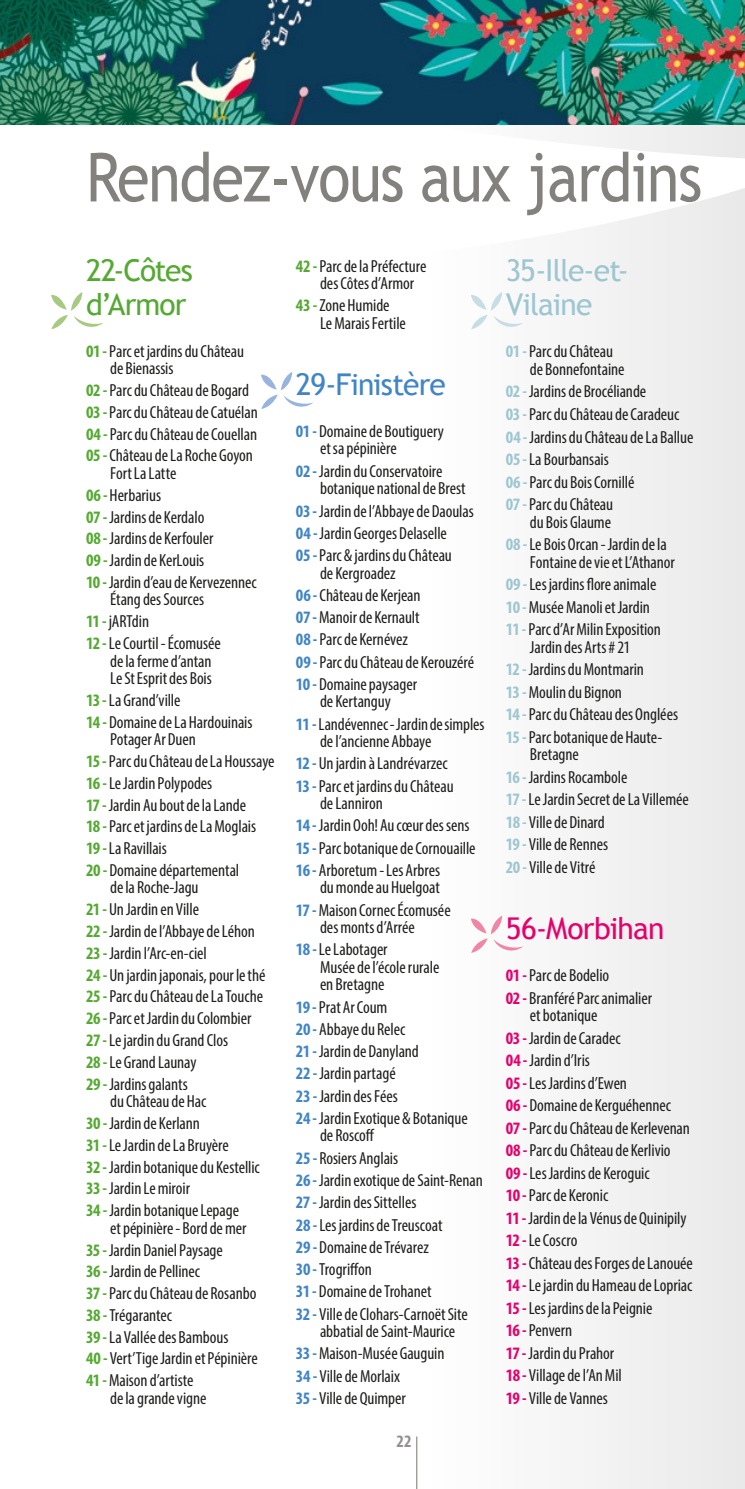
<style>
.page{position:relative;width:745px;height:1489px;background:#fff}
.page>*{position:absolute;margin:0;border:0;box-sizing:border-box;transform-origin:0 0}
.t1{font:67.5px "Trebuchet MS";letter-spacing:-.02em;color:#83817d;scale:.88 1}
.t2{font:30px/33.8px "Trebuchet MS";letter-spacing:-.03em;color:#9ec6d1}
.t3{font:30px/33.8px "Trebuchet MS";letter-spacing:-.03em;color:#55a932}
.t4{font:30px "Trebuchet MS";letter-spacing:-.03em;color:#4185c6}
.t5{font:30px "Trebuchet MS";letter-spacing:-.025em;color:#e60069}
.t6{font:condensed 17.5px/21.8px "Myriad Pro";letter-spacing:-.005em;color:#1d1d1b}
.t7{font:700 condensed 17.5px "Myriad Pro";color:#95908f}
.s1{font-weight:700;color:#55a932}
.s2{font-weight:700;color:#4185c6}
.s3{font-weight:700;color:#9ec6d1}
.s4{font-weight:700;color:#e60069}
</style>
<div class="page">
<div style="left:0;top:0;width:744px;height:1488px;background:linear-gradient(to right,#fff,#f1f0f1)"></div>
<svg style="left:0;top:124px;width:744px;height:194px"></svg>
<hr style="left:416px;top:1436px;width:1px;height:52px;background:#95908f">
<svg style="left:51px;top:292px;width:53px;height:40px"></svg>
<svg style="left:261px;top:372px;width:52px;height:40px"></svg>
<svg style="left:470px;top:292px;width:53px;height:40px"></svg>
<svg style="left:470px;top:915px;width:53px;height:40px"></svg>
<img style="left:0;top:0;width:744px;height:124px">
<h1 class="t1" style="left:86px;top:138px;width:701px">Rendez-vous aux jardins</h1>
<h2 class="t3" style="left:86px;top:254px;width:108px">22-Côtes d’Armor</h2>
<p class="t6" style="left:110px;top:342px;width:135px;line-height:17.5px;text-indent:-24px"><span class="s1">01 -</span> Parc et jardins du Château de Bienassis</p>
<p class="t6" style="left:86px;top:379px;width:173px"><span class="s1">02 -</span> Parc du Château de Bogard<br><span class="s1">03 -</span> Parc du Château de Catuélan<br><span class="s1">04 -</span> Parc du Château de Couellan<br><span class="s1">05 -</span> Château de La Roche Goyon</p>
<p class="t6" style="left:86px;top:462px;width:172px;text-indent:24px">Fort La Latte<br><span class="s1">06 -</span> Herbarius<br><span class="s1">07 -</span> Jardins de Kerdalo<br><span class="s1">08 -</span> Jardins de Kerfouler<br><span class="s1">09 -</span> Jardin de KerLouis<br><span class="s1">10 -</span> Jardin d’eau de Kervezennec</p>
<p class="t6" style="left:86px;top:588px;width:136px;text-indent:24px">Étang des Sources<br><span class="s1">11 -</span> jARTdin<br><span class="s1">12 -</span> Le Courtil - Écomusée</p>
<p class="t6" style="left:110px;top:651px;width:103px;line-height:17.5px">de la ferme d’antan<br>Le St Esprit des Bois</p>
<p class="t6" style="left:86px;top:689px;width:168px"><span class="s1">13 -</span> La Grand’ville<br><span class="s1">14 -</span> Domaine de La Hardouinais</p>
<p class="t6" style="left:86px;top:728px;width:190px;text-indent:24px">Potager Ar Duen<br><span class="s1">15 -</span> Parc du Château de La Houssaye<br><span class="s1">16 -</span> Le Jardin Polypodes<br><span class="s1">17 -</span> Jardin Au bout de la Lande<br><span class="s1">18 -</span> Parc et jardins de La Moglais<br><span class="s1">19 -</span> La Ravillais<br><span class="s1">20 -</span> Domaine départemental</p>
<p class="t6" style="left:86px;top:876px;width:181px;text-indent:24px">de la Roche-Jagu<br><span class="s1">21 -</span> Un Jardin en Ville<br><span class="s1">22 -</span> Jardin de l’Abbaye de Léhon<br><span class="s1">23 -</span> Jardin l’Arc-en-ciel<br><span class="s1">24 -</span> Un jardin japonais, pour le thé<br><span class="s1">25 -</span> Parc du Château de La Touche<br><span class="s1">26 -</span> Parc et Jardin du Colombier<br><span class="s1">27 -</span> Le jardin du Grand Clos<br><span class="s1">28 -</span> Le Grand Launay<br><span class="s1">29 -</span> Jardins galants</p>
<p class="t6" style="left:86px;top:1090px;width:175px;text-indent:24px">du Château de Hac<br><span class="s1">30 -</span> Jardin de Kerlann<br><span class="s1">31 -</span> Le Jardin de La Bruyère<br><span class="s1">32 -</span> Jardin botanique du Kestellic<br><span class="s1">33 -</span> Jardin Le miroir<br><span class="s1">34 -</span> Jardin botanique Lepage</p>
<p class="t6" style="left:86px;top:1216px;width:173px;text-indent:24px">et pépinière - Bord de mer<br><span class="s1">35 -</span> Jardin Daniel Paysage<br><span class="s1">36 -</span> Jardin de Pellinec<br><span class="s1">37 -</span> Parc du Château de Rosanbo<br><span class="s1">38 -</span> Trégarantec<br><span class="s1">39 -</span> La Vallée des Bambous<br><span class="s1">40 -</span> Vert’Tige Jardin et Pépinière<br><span class="s1">41 -</span> Maison d’artiste</p>
<p class="t6" style="left:110px;top:1386px;width:98px">de la grande vigne</p>
<p class="t6" style="left:320px;top:257px;width:108px;line-height:17.5px;text-indent:-24px"><span class="s1">42 -</span> Parc de la Préfecture des Côtes d’Armor</p>
<p class="t6" style="left:320px;top:297px;width:87px;line-height:17.5px;text-indent:-24px"><span class="s1">43 -</span> Zone Humide<br>Le Marais Fertile</p>
<h2 class="t4" style="left:296px;top:366px;width:151px">29-Finistère</h2>
<p class="t6" style="left:320px;top:422px;width:125px;line-height:17.5px;text-indent:-24px"><span class="s2">01 -</span> Domaine de Boutiguery et sa pépinière</p>
<p class="t6" style="left:320px;top:462px;width:147px;line-height:17.5px;text-indent:-24px"><span class="s2">02 -</span> Jardin du Conservatoire botanique national de Brest</p>
<p class="t6" style="left:296px;top:499px;width:179px"><span class="s2">03 -</span> Jardin de l’Abbaye de Daoulas<br><span class="s2">04 -</span> Jardin Georges Delaselle<br><span class="s2">05 -</span> Parc &amp; jardins du Château</p>
<p class="t6" style="left:296px;top:561px;width:180px;text-indent:24px">de Kergroadez<br><span class="s2">06 -</span> Château de Kerjean<br><span class="s2">07 -</span> Manoir de Kernault<br><span class="s2">08 -</span> Parc de Kernévez<br><span class="s2">09 -</span> Parc du Château de Kerouzéré<br><span class="s2">10 -</span> Domaine paysager</p>
<p class="t6" style="left:296px;top:690px;width:190px;text-indent:24px">de Kertanguy<br><span class="s2">11 -</span> Landévennec - Jardin de simples</p>
<p class="t6" style="left:296px;top:730px;width:159px;text-align:center">de l’ancienne Abbaye<br><span class="s2">12 -</span> Un jardin à Landrévarzec<br><span class="s2">13 -</span> Parc et jardins du Château</p>
<p class="t6" style="left:296px;top:792px;width:181px;text-indent:24px">de Lanniron<br><span class="s2">14 -</span> Jardin Ooh! Au cœur des sens<br><span class="s2">15 -</span> Parc botanique de Cornouaille<br><span class="s2">16 -</span> Arboretum - Les Arbres</p>
<p class="t6" style="left:296px;top:876px;width:156px;text-indent:24px">du monde au Huelgoat<br><span class="s2">17 -</span> Maison Cornec Écomusée</p>
<p class="t6" style="left:296px;top:916px;width:120px;text-indent:24px">des monts d’Arrée<br><span class="s2">18 -</span> Le Labotager</p>
<p class="t6" style="left:320px;top:958px;width:121px;line-height:17.5px">Musée de l’école rurale en Bretagne</p>
<p class="t6" style="left:296px;top:995px;width:173px"><span class="s2">19 -</span> Prat Ar Coum<br><span class="s2">20 -</span> Abbaye du Relec<br><span class="s2">21 -</span> Jardin de Danyland<br><span class="s2">22 -</span> Jardin partagé<br><span class="s2">23 -</span> Jardin des Fées<br><span class="s2">24 -</span> Jardin Exotique &amp; Botanique</p>
<p class="t6" style="left:296px;top:1124px;width:188px;text-indent:24px">de Roscoff<br><span class="s2">25 -</span> Rosiers Anglais<br><span class="s2">26 -</span> Jardin exotique de Saint-Renan<br><span class="s2">27 -</span> Jardin des Sittelles<br><span class="s2">28 -</span> Les jardins de Treuscoat<br><span class="s2">29 -</span> Domaine de Trévarez<br><span class="s2">30 -</span> Trogriffon<br><span class="s2">31 -</span> Domaine de Trohanet<br><span class="s2">32 -</span> Ville de Clohars-Carnoët Site</p>
<p class="t6" style="left:296px;top:1319px;width:161px;text-indent:24px">abbatial de Saint-Maurice<br><span class="s2">33 -</span> Maison-Musée Gauguin<br><span class="s2">34 -</span> Ville de Morlaix<br><span class="s2">35 -</span> Ville de Quimper</p>
<p class="t7" style="left:396px;top:1430px;width:16px">22</p>
<h2 class="t2" style="left:505px;top:254px;width:125px">35-Ille-et-<br>Vilaine</h2>
<p class="t6" style="left:529px;top:343px;width:96px;line-height:17.5px;text-indent:-24px"><span class="s3">01 -</span> Parc du Château de Bonnefontaine</p>
<p class="t6" style="left:505px;top:380px;width:189px;line-height:22.5px"><span class="s3">02 -</span> Jardins de Brocéliande<br><span class="s3">03 -</span> Parc du Château de Caradeuc<br><span class="s3">04 -</span> Jardins du Château de La Ballue<br><span class="s3">05 -</span> La Bourbansais<br><span class="s3">06 -</span> Parc du Bois Cornillé<br><span class="s3">07 -</span> Parc du Château</p>
<p class="t6" style="left:505px;top:510px;width:162px;line-height:22.5px;text-indent:24px">du Bois Glaume<br><span class="s3">08 -</span> Le Bois Orcan - Jardin de la</p>
<p class="t6" style="left:505px;top:550px;width:170px;line-height:22.5px;text-indent:24px">Fontaine de vie et L’Athanor<br><span class="s3">09 -</span> Les jardins flore animale<br><span class="s3">10 -</span> Musée Manoli et Jardin<br><span class="s3">11 -</span> Parc d’Ar Milin Exposition</p>
<p class="t6" style="left:505px;top:635px;width:174px;line-height:22.5px;text-indent:24px">Jardin des Arts # 21<br><span class="s3">12 -</span> Jardins du Montmarin<br><span class="s3">13 -</span> Moulin du Bignon<br><span class="s3">14 -</span> Parc du Château des Onglées<br><span class="s3">15 -</span> Parc botanique de Haute-</p>
<p class="t6" style="left:505px;top:743px;width:184px;line-height:22.5px;text-indent:24px">Bretagne<br><span class="s3">16 -</span> Jardins Rocambole<br><span class="s3">17 -</span> Le Jardin Secret de La Villemée<br><span class="s3">18 -</span> Ville de Dinard<br><span class="s3">19 -</span> Ville de Rennes<br><span class="s3">20 -</span> Ville de Vitré</p>
<h2 class="t5" style="left:505px;top:910px;width:160px">56-Morbihan</h2>
<p class="t6" style="left:505px;top:963px;width:148px;line-height:22.5px"><span class="s4">01 -</span> Parc de Bodelio<br><span class="s4">02 -</span> Branféré Parc animalier</p>
<p class="t6" style="left:505px;top:1003px;width:188px;line-height:22.5px;text-indent:24px">et botanique<br><span class="s4">03 -</span> Jardin de Caradec<br><span class="s4">04 -</span> Jardin d’Iris<br><span class="s4">05 -</span> Les Jardins d’Ewen<br><span class="s4">06 -</span> Domaine de Kerguéhennec<br><span class="s4">07 -</span> Parc du Château de Kerlevenan<br><span class="s4">08 -</span> Parc du Château de Kerlivio<br><span class="s4">09 -</span> Les Jardins de Keroguic<br><span class="s4">10 -</span> Parc de Keronic<br><span class="s4">11 -</span> Jardin de la Vénus de Quinipily<br><span class="s4">12 -</span> Le Coscro<br><span class="s4">13 -</span> Château des Forges de Lanouée<br><span class="s4">14 -</span> Le jardin du Hameau de Lopriac<br><span class="s4">15 -</span> Les jardins de la Peignie<br><span class="s4">16 -</span> Penvern<br><span class="s4">17 -</span> Jardin du Prahor<br><span class="s4">18 -</span> Village de l’An Mil<br><span class="s4">19 -</span> Ville de Vannes</p>
</div>
